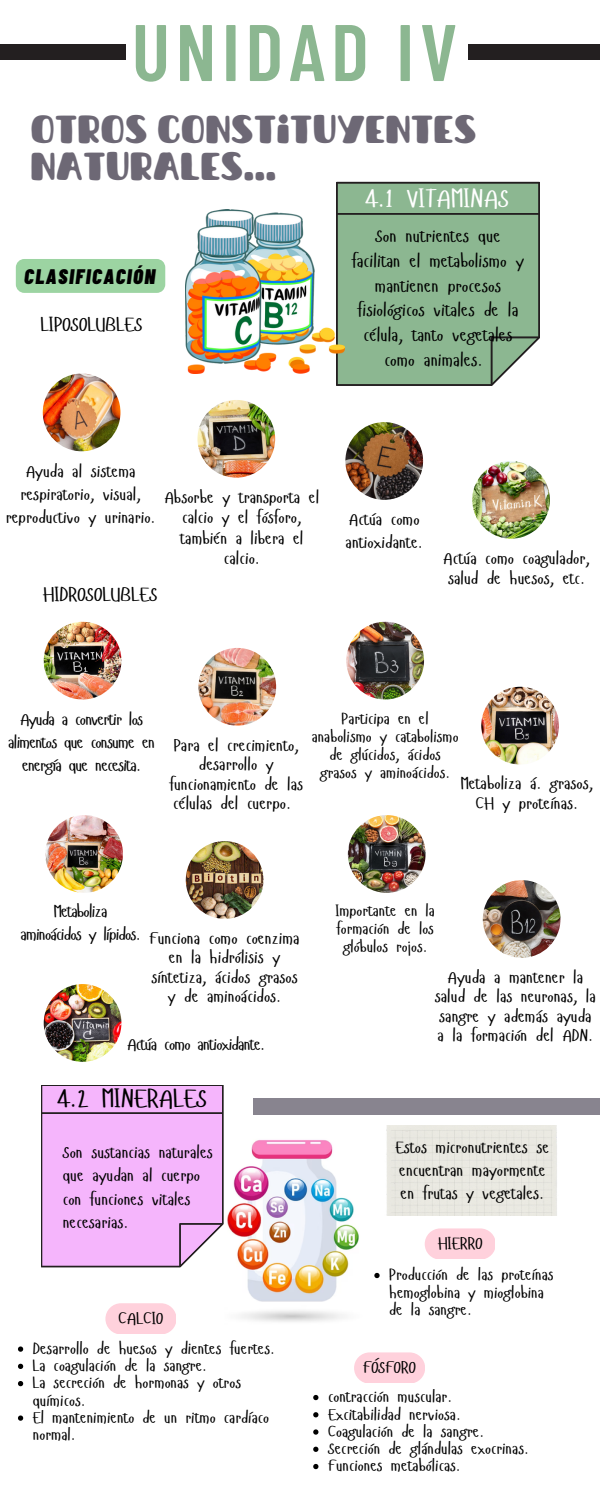
<style>
.page{position:relative;width:600px;height:1500px;background:#fff}
.page>*{position:absolute;margin:0;border:0;box-sizing:border-box;transform-origin:0 0}
.t1{font:600 80px "Barlow Condensed";letter-spacing:.07em;color:#8cb791}
.t2{font:40px/36.8px "Cranberry";color:#6d6875}
.t3{font:26.1px "Hangyaboly";color:#fff}
.t4{font:26.1px "Hangyaboly";color:#000}
.t5{font:italic 900 21px "Barlow Condensed";letter-spacing:.07em;color:#000}
.t6{font:20px "Hangyaboly";color:#000}
.t7{font:18px/24.8px "Hangyaboly";color:#000;text-align:center}
.t8{font:17px/19.5px "Hangyaboly";color:#000;text-align:center}
.t9{font:17px/23.2px "Hangyaboly";letter-spacing:-.045em;color:#000;text-align:center}
.t10{font:16.2px/17.2px "Hangyaboly";color:#000}
.t11{font:16px/18px "Hangyaboly";color:#000;text-align:center}
</style>
<div class="page">
<img style="left:223px;top:1132px;width:136px;height:190px">
<svg style="left:336px;top:182px;width:204px;height:204px;background:#8ab28f"></svg>
<svg style="left:41px;top:1085px;width:182px;height:182px;background:#edb1f3"></svg>
<img style="left:186px;top:210px;width:158px;height:163px">
<div style="left:0;top:44px;width:126px;height:16px;background:#231f20"></div>
<div style="left:469px;top:44px;width:131px;height:16px;background:#231f20"></div>
<div style="left:386px;top:1126px;width:171px;height:90px;background:#e9e8e1"></div>
<img style="left:43px;top:374px;width:77px;height:77px;border-radius:50%">
<img style="left:197px;top:400px;width:78px;height:78px;border-radius:50%">
<img style="left:345px;top:422px;width:78px;height:78px;border-radius:50%">
<img style="left:472px;top:461px;width:78px;height:78px;border-radius:50%">
<img style="left:44px;top:622px;width:77px;height:77px;border-radius:50%">
<img style="left:198px;top:648px;width:78px;height:78px;border-radius:50%">
<img style="left:346px;top:622px;width:78px;height:77px;border-radius:50%">
<img style="left:481px;top:687px;width:78px;height:77px;border-radius:50%">
<img style="left:45px;top:815px;width:78px;height:78px;border-radius:50%">
<img style="left:186px;top:841px;width:77px;height:78px;border-radius:50%">
<img style="left:348px;top:815px;width:78px;height:78px;border-radius:50%">
<img style="left:483px;top:880px;width:78px;height:78px;border-radius:50%">
<img style="left:44px;top:984px;width:77px;height:78px;border-radius:50%">
<div style="left:253px;top:1098px;width:347px;height:16px;background:#88848f"></div>
<div style="left:105px;top:1303px;width:71px;height:31px;background:#ffd1dc;border-radius:16px"></div>
<div style="left:16px;top:259px;width:149px;height:34px;background:#9cd4a2"></div>
<svg style="left:18px;top:1346px;width:5px;height:6px"></svg>
<svg style="left:18px;top:1364px;width:5px;height:5px"></svg>
<svg style="left:18px;top:1381px;width:5px;height:5px"></svg>
<svg style="left:18px;top:1415px;width:5px;height:6px"></svg>
<div style="left:354px;top:1352px;width:70px;height:31px;background:#ffd1dc;border-radius:16px"></div>
<svg style="left:313px;top:1395px;width:5px;height:5px"></svg>
<svg style="left:313px;top:1412px;width:5px;height:5px"></svg>
<svg style="left:313px;top:1429px;width:5px;height:6px"></svg>
<svg style="left:313px;top:1447px;width:5px;height:5px"></svg>
<svg style="left:313px;top:1464px;width:5px;height:5px"></svg>
<div style="left:425px;top:1228px;width:70px;height:31px;background:#ffd1dc;border-radius:16px"></div>
<svg style="left:374px;top:1273px;width:6px;height:5px"></svg>
<h1 class="t1" style="left:132px;top:1px;width:327px">UNIDAD IV</h1>
<h2 class="t2" style="left:30px;top:112px;width:448px">OTROS CONSTITUYENTES<br>NATURALES...</h2>
<p class="t5" style="left:24px;top:263px;width:133px">CLASIFICACIÓN</p>
<p class="t6" style="left:41px;top:311px;width:103px">LIPOSOLUBLES</p>
<h3 class="t3" style="left:366px;top:181px;width:145px">4.1 VITAMINAS</h3>
<p class="t7" style="left:352px;top:223px;width:174px">Son nutrientes que facilitan el metabolismo y mantienen procesos fisiológicos vitales de la célula, tanto vegetales como animales.</p>
<p class="t8" style="left:6px;top:459px;width:151px;line-height:23.2px">Ayuda al sistema respiratorio, visual, reproductivo y urinario.</p>
<p class="t8" style="left:164px;top:487px;width:156px;line-height:20.2px">Absorbe y transporta el calcio y el fósforo, también a libera el calcio.</p>
<p class="t6" style="left:43px;top:581px;width:116px">HIDROSOLUBLES</p>
<p class="t8" style="left:346px;top:507px;width:79px;line-height:23.2px;text-align:left">Actúa como antioxidante.</p>
<p class="t8" style="left:443px;top:548px;width:148px;line-height:20.2px;text-align:left">Actúa como coagulador, salud de huesos, etc.</p>
<p class="t9" style="left:8px;top:707px;width:148px">Ayuda a convertir los alimentos que consume en energía que necesita.</p>
<p class="t8" style="left:169px;top:735px;width:135px">Para el crecimiento, desarrollo y funcionamiento de las células del cuerpo.</p>
<p class="t11" style="left:312px;top:709px;width:148px">Participa en el anabolismo y catabolismo de glúcidos, ácidos grasos y aminoácidos.</p>
<p class="t8" style="left:461px;top:773px;width:134px">Metaboliza á. grasos,<br>CH y proteínas.</p>
<p class="t9" style="left:21px;top:898px;width:281px;line-height:25.1px;text-align:left;text-indent:33px">Metaboliza<br>aminoácidos y lípidos. Funciona como coenzima</p>
<p class="t8" style="left:151px;top:947px;width:148px">en la hidrólisis y síntetiza, ácidos grasos y de aminoácidos.</p>
<p class="t9" style="left:127px;top:1032px;width:140px">Actúa como antioxidante.</p>
<h3 class="t4" style="left:58px;top:1082px;width:151px">4.2 MINERALES</h3>
<p class="t8" style="left:63px;top:1140px;width:152px;line-height:23.2px;text-align:left">Son sustancias naturales que ayudan al cuerpo con funciones vitales necesarias.</p>
<p class="t8" style="left:119px;top:1308px;width:46px">CALCIO</p>
<p class="t10" style="left:33px;top:1339px;width:244px">Desarrollo de huesos y dientes fuertes.<br>La coagulación de la sangre.<br>La secreción de hormonas y otros químicos.<br>El mantenimiento de un ritmo cardíaco normal.</p>
<p class="t11" style="left:335px;top:901px;width:101px">Importante en la formación de los glóbulos rojos.</p>
<p class="t8" style="left:435px;top:967px;width:163px">Ayuda a mantener la salud de las neuronas, la sangre y además ayuda a la formación del ADN.</p>
<p class="t8" style="left:395px;top:1135px;width:155px;line-height:23.2px;text-align:left">Estos micronutrientes se encuentran mayormente en frutas y vegetales.</p>
<p class="t8" style="left:438px;top:1233px;width:47px">HIERRO</p>
<p class="t10" style="left:389px;top:1266px;width:166px">Producción de las proteínas hemoglobina y mioglobina de la sangre.</p>
<p class="t8" style="left:363px;top:1357px;width:55px">FÓSFORO</p>
<p class="t10" style="left:328px;top:1388px;width:202px">contracción muscular.<br>Excitabilidad nerviosa.<br>Coagulación de la sangre.<br>Secreción de glándulas exocrinas.<br>Funciones metabólicas.</p>
</div>
